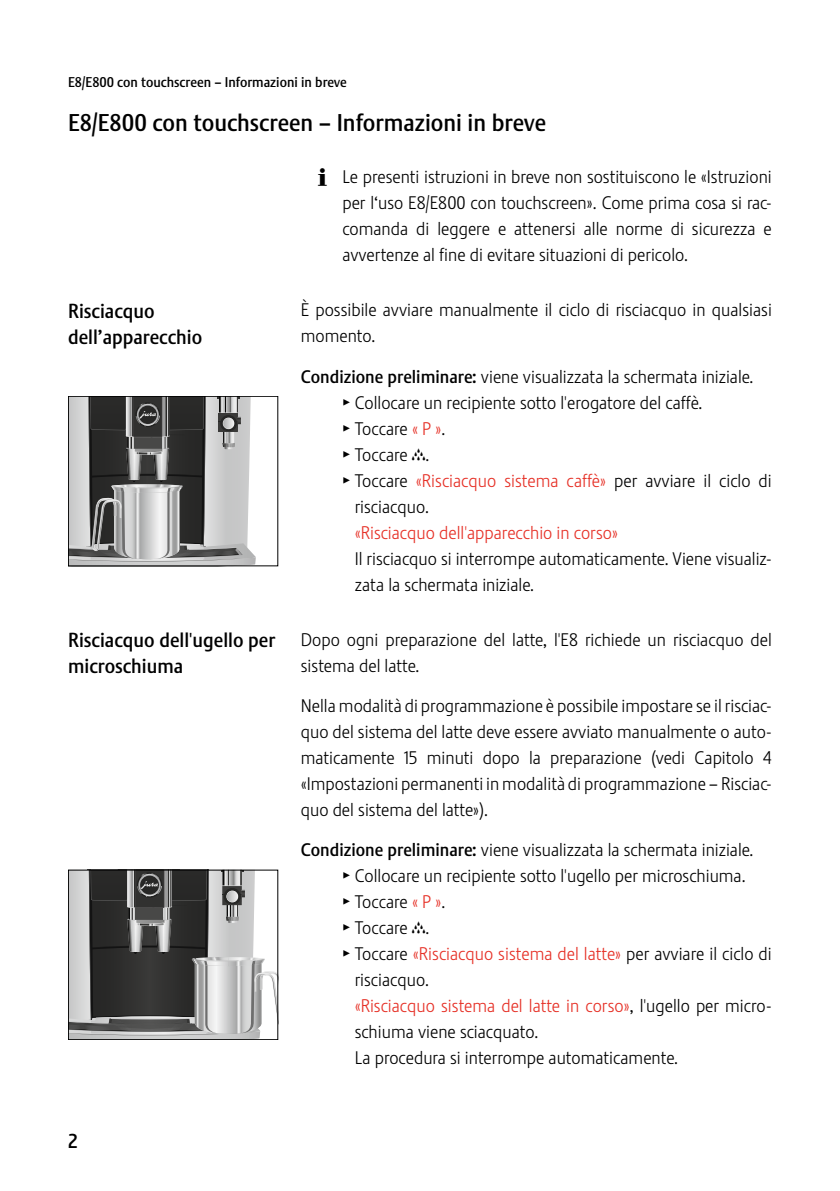
<style>
.page{position:relative;width:840px;height:1191px;background:#fff}
.page>*{position:absolute;margin:0;border:0;box-sizing:border-box;transform-origin:0 0}
.t1{font:24px "Stalemate Pro 2 J Medium";color:#000}
.t2{font:20px/26px "Stalemate Pro 2 J Medium";color:#000}
.t3{font:18px/26px "Stalemate Pro 2 J Light";color:#000}
.t4{font:18px "Stalemate Pro 2 J Light";color:#e63026}
.t5{font:14px "Stalemate Pro 2 J Medium";color:#000}
.s1{font-family:"Jura Pict 2006"}
.s2{font-family:"Stalemate Pro 2 J Medium"}
.s3{color:#e63026}
.s4{font-family:"Jura Pict 2006";color:#000}
.s5{color:#000}
</style>
<div class="page">
<svg style="left:70px;top:398px;width:186px;height:166px;background:#8c8c8c"></svg>
<div style="left:68px;top:396px;width:210px;height:170px;border:1px solid #000"></div>
<svg style="left:70px;top:871px;width:206px;height:167px;background:#828282"></svg>
<div style="left:68px;top:869px;width:210px;height:171px;border:1px solid #000"></div>
<p class="t5" style="left:68px;top:73px;width:280px">E8/E800 con touchscreen – Informazioni in breve</p>
<h1 class="t1" style="left:68px;top:109px;width:479px">E8/E800 con touchscreen – Informazioni in breve</h1>
<p class="t3" style="left:342px;top:164px;width:430px;text-align:justify;text-indent:-24px"><span class="s1">E</span> Le presenti istruzioni in breve non sostituiscono le «Istruzioni per l‘uso E8/E800 con touchscreen». Come prima cosa si rac&shy;comanda di leggere e attenersi alle norme di sicurezza e avvertenze al fine di evitare situazioni di pericolo.</p>
<p class="t3" style="left:300px;top:297px;width:472px">È possibile avviare manualmente il ciclo di risciacquo in qualsiasi momento.</p>
<p class="t3" style="left:300px;top:363px;width:454px"><span class="s2">Condizione preliminare:</span> viene visualizzata la schermata iniziale.</p>
<p class="t3" style="left:343px;top:389px;width:360px"><span class="s1">T</span> Collocare un recipiente sotto l'erogatore del caffè.</p>
<p class="t3" style="left:343px;top:415px;width:103px"><span class="s1">T</span> Toccare <span class="s3">« P »</span>.</p>
<p class="t3" style="left:343px;top:441px;width:87px"><span class="s1">T</span> Toccare <span class="s1">c</span>.</p>
<p class="t3" style="left:343px;top:467px;width:430px"><span class="s1">T</span> Toccare <span class="s3">«Risciacquo sistema caffè»</span> per avviare il ciclo di</p>
<p class="t3" style="left:354px;top:493px;width:76px">risciacquo.</p>
<p class="t4" style="left:354px;top:522px;width:265px">«Risciacquo dell'apparecchio in corso»</p>
<p class="t3" style="left:354px;top:545px;width:418px">Il risciacquo si interrompe automaticamente. Viene visualiz&shy;zata la schermata iniziale.</p>
<p class="t2" style="left:68px;top:298px;width:135px">Risciacquo dell’apparecchio</p>
<p class="t2" style="left:68px;top:627px;width:209px">Risciacquo dell'ugello per microschiuma</p>
<p class="t2" style="left:68px;top:1128px;width:11px">2</p>
<p class="t3" style="left:300px;top:626px;width:472px">Dopo ogni preparazione del latte, l'E8 richiede un risciacquo del sistema del latte.</p>
<p class="t3" style="left:300px;top:692px;width:472px;text-align:justify">Nella modalità di programmazione è possibile impostare se il risciac&shy;quo del sistema del latte deve essere avviato manualmente o auto&shy;maticamente 15 minuti dopo la preparazione (vedi Capitolo 4 «Impostazioni permanenti in modalità di programmazione – Risciac&shy;quo del sistema del latte»).</p>
<p class="t3" style="left:300px;top:837px;width:454px"><span class="s2">Condizione preliminare:</span> viene visualizzata la schermata iniziale.</p>
<p class="t3" style="left:343px;top:863px;width:403px"><span class="s1">T</span> Collocare un recipiente sotto l'ugello per microschiuma.</p>
<p class="t3" style="left:343px;top:889px;width:103px"><span class="s1">T</span> Toccare <span class="s3">« P »</span>.</p>
<p class="t3" style="left:343px;top:915px;width:87px"><span class="s1">T</span> Toccare <span class="s1">c</span>.</p>
<p class="t4" style="left:343px;top:943px;width:430px"><span class="s4">T</span> <span class="s5">Toccare</span> «Risciacquo sistema del latte» <span class="s5">per avviare il ciclo di</span></p>
<p class="t3" style="left:354px;top:967px;width:76px">risciacquo.</p>
<p class="t4" style="left:354px;top:995px;width:418px">«Risciacquo sistema del latte in corso»<span class="s5">, l'ugello per micro-</span></p>
<p class="t3" style="left:354px;top:1019px;width:185px">schiuma viene sciacquato.</p>
<p class="t3" style="left:354px;top:1045px;width:324px">La procedura si interrompe automaticamente.</p>
</div>
